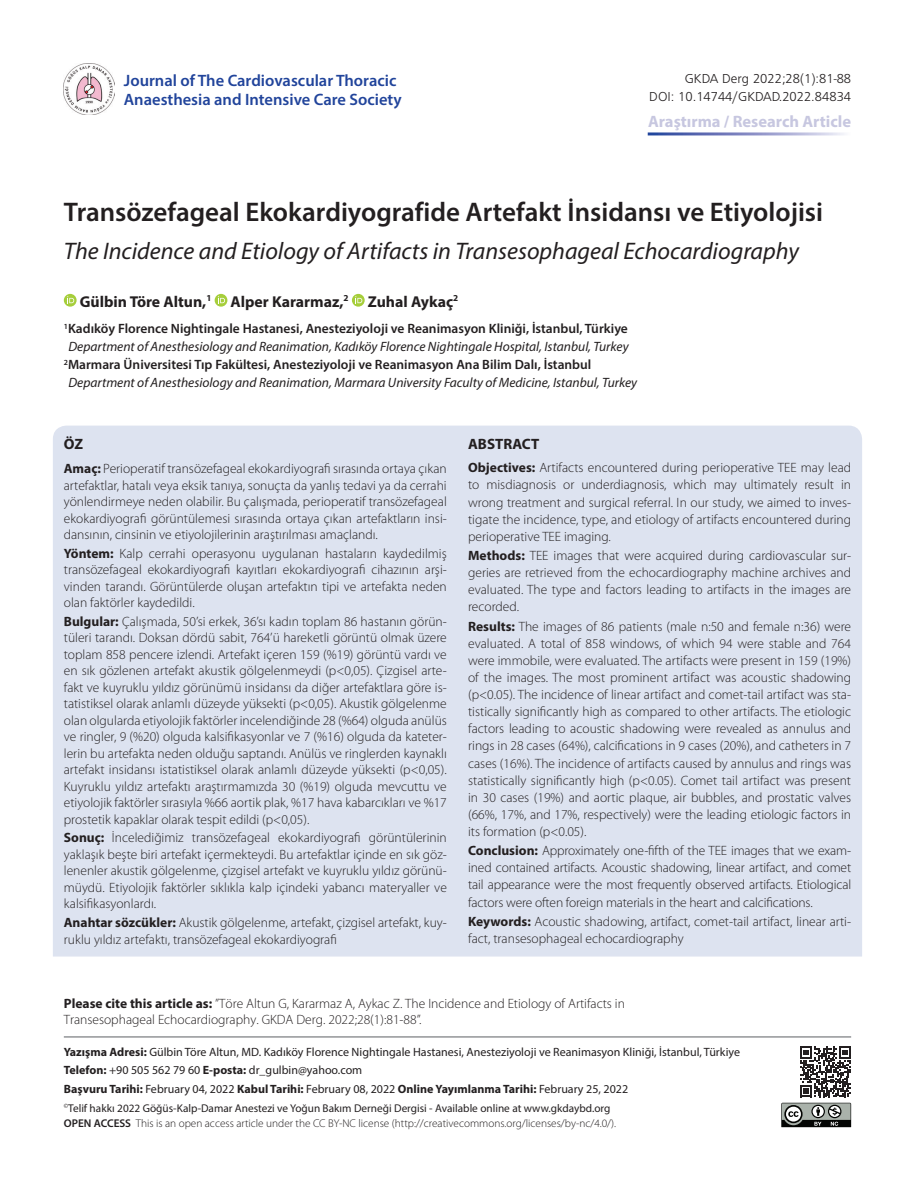
<style>
.page{position:relative;width:915px;height:1191px;background:#fff}
.page>*{position:absolute;margin:0;border:0;box-sizing:border-box;transform-origin:0 0}
.ana_baslik{font:600 27px "Myriad Pro";color:#231f20}
.ana_baslik-2{font:italic 24px "Myriad Pro";color:#231f20}
.ana_baslik-3{font:600 16.5px/19.5px "Myriad Pro";color:#21449b}
.ana_baslik-4{font:700 16.5px "Myriad Pro";color:#c7c7e0}
.yazar_adları{font:700 15.75px "Myriad Pro";color:#231f20}
.ozet_baslik{font:700 15px "Myriad Pro";color:#231f20}
.ozet{font:300 13.5px/16.5px "Myriad Pro";color:#231f20;text-align:justify}
.kurumlar{font:italic 13.5px "Myriad Pro";color:#231f20}
.kurumlar-2{font:600 13.5px "Myriad Pro";color:#231f20}
.doi{font:13.5px "Frugal Normal Tr";color:#231f20}
.info{font:12px "Myriad Pro";color:#231f20}
.info-2{font:700 12px "Myriad Pro";color:#231f20}
.t1{font:300 11.25px "Myriad Pro";color:#231f20}
.t2{font:11.25px "Myriad Pro";color:#231f20}
.s1{font-weight:700}
.s2{font-weight:400}
.s3{font-weight:600}
</style>
<div class="page">
<div style="left:53px;top:425px;width:809px;height:532px;background:#dde3f0"></div>
<svg style="left:64px;top:294px;width:13px;height:13px"></svg>
<svg style="left:67px;top:296px;width:7px;height:7px"></svg>
<svg style="left:214px;top:294px;width:13px;height:13px"></svg>
<svg style="left:218px;top:296px;width:7px;height:7px"></svg>
<svg style="left:352px;top:294px;width:12px;height:13px"></svg>
<svg style="left:355px;top:296px;width:7px;height:7px"></svg>
<hr style="left:64px;top:1036px;width:786px;height:1px;background:#939598">
<img style="left:64px;top:64px;width:51px;height:51px">
<svg style="left:781px;top:1046px;width:71px;height:82px"></svg>
<p class="ana_baslik-3" style="left:124px;top:70px;width:279px">Journal of The Cardiovascular Thoracic<br>Anaesthesia and Intensive Care Society</p>
<p class="doi" style="left:684px;top:71px;width:168px">GKDA Derg 2022;28(1):81-88</p>
<p class="doi" style="left:649px;top:89px;width:203px">DOI: 10.14744/GKDAD.2022.84834</p>
<p class="ana_baslik-4" style="left:648px;top:111px;width:204px">Araştırma / Research Article</p>
<p class="ana_baslik" style="left:64px;top:195px;width:760px">Transözefageal Ekokardiyografide Artefakt İnsidansı ve Etiyolojisi</p>
<p class="ana_baslik-2" style="left:64px;top:236px;width:736px">The Incidence and Etiology of Artifacts in Transesophageal Echocardiography</p>
<p class="yazar_adları" style="left:80px;top:291px;width:380px">Gülbin Töre Altun,<sup>1</sup> Alper Kararmaz,<sup>2</sup> Zuhal Aykaç<sup>2</sup></p>
<p class="kurumlar-2" style="left:64px;top:320px;width:565px"><sup>1</sup>Kadıköy Florence Nightingale Hastanesi, Anesteziyoloji ve Reanimasyon Kliniği, İstanbul, Türkiye</p>
<p class="kurumlar" style="left:68px;top:338px;width:561px">Department of Anesthesiology and Reanimation, Kadıköy Florence Nightingale Hospital, Istanbul, Turkey</p>
<p class="kurumlar-2" style="left:64px;top:356px;width:529px"><sup>2</sup>Marmara Üniversitesi Tıp Fakültesi, Anesteziyoloji ve Reanimasyon Ana Bilim Dalı, İstanbul</p>
<p class="kurumlar" style="left:68px;top:374px;width:570px">Department of Anesthesiology and Reanimation, Marmara University Faculty of Medicine, Istanbul, Turkey</p>
<p class="ozet_baslik" style="left:64px;top:434px;width:21px">ÖZ</p>
<p class="ozet_baslik" style="left:468px;top:434px;width:73px">ABSTRACT</p>
<p class="ozet" style="left:64px;top:460px;width:384px"><span class="s1">Amaç:</span> Perioperatif transözefageal ekokardiyografi sırasında ortaya çıkan artefaktlar, hatalı veya eksik tanıya, sonuçta da yanlış tedavi ya da cerrahi yönlendirmeye neden olabilir. Bu çalışmada, perioperatif transözefageal ekokardiyografi görüntülemesi sırasında ortaya çıkan artefaktların insi&shy;dansının, cinsinin ve etiyolojilerinin araştırılması amaçlandı.</p>
<p class="ozet" style="left:64px;top:545px;width:384px"><span class="s1">Yöntem:</span> Kalp cerrahi operasyonu uygulanan hastaların kaydedilmiş transözefageal ekokardiyografi kayıtları ekokardiyografi cihazının arşi&shy;vinden tarandı. Görüntülerde oluşan artefaktın tipi ve artefakta neden olan faktörler kaydedildi.</p>
<p class="ozet" style="left:64px;top:613px;width:384px"><span class="s1">Bulgular:</span> Çalışmada, 50’si erkek, 36’sı kadın toplam 86 hastanın görün&shy;tüleri tarandı. Doksan dördü sabit, 764’ü hareketli görüntü olmak üzere toplam 858 pencere izlendi. Artefakt içeren 159 (%19) görüntü vardı ve en sık gözlenen artefakt akustik gölgelenmeydi (p&lt;0,05). Çizgisel arte&shy;fakt ve kuyruklu yıldız görünümü insidansı da diğer artefaktlara göre is&shy;tatistiksel olarak anlamlı düzeyde yüksekti (p&lt;0,05). Akustik gölgelenme olan olgularda etiyolojik faktörler incelendiğinde 28 (%64) olguda anülüs ve ringler, 9 (%20) olguda kalsifikasyonlar ve 7 (%16) olguda da kateter&shy;lerin bu artefakta neden olduğu saptandı. Anülüs ve ringlerden kaynaklı artefakt insidansı istatistiksel olarak anlamlı düzeyde yüksekti (p&lt;0,05).<br>Kuyruklu yıldız artefaktı araştırmamızda 30 (%19) olguda mevcuttu ve etiyolojik faktörler sırasıyla %66 aortik plak, %17 hava kabarcıkları ve %17 prostetik kapaklar olarak tespit edildi (p&lt;0,05).</p>
<p class="ozet" style="left:64px;top:830px;width:384px"><span class="s1">Sonuç:</span> İncelediğimiz transözefageal ekokardiyografi görüntülerinin yaklaşık beşte biri artefakt içermekteydi. Bu artefaktlar içinde en sık göz&shy;lenenler akustik gölgelenme, çizgisel artefakt ve kuyruklu yıldız görünü&shy;müydü. Etiyolojik faktörler sıklıkla kalp içindeki yabancı materyaller ve kalsifikasyonlardı.</p>
<p class="ozet" style="left:64px;top:914px;width:384px"><span class="s1">Anahtar sözcükler:</span> Akustik gölgelenme, artefakt, çizgisel artefakt, kuy&shy;ruklu yıldız artefaktı, transözefageal ekokardiyografi</p>
<p class="ozet" style="left:468px;top:459px;width:384px;line-height:17.1px"><span class="s1">Objectives:</span> Artifacts encountered during perioperative TEE may lead to misdiagnosis or underdiagnosis, which may ultimately result in wrong treatment and surgical referral. In our study, we aimed to inves&shy;tigate the incidence, type, and etiology of artifacts encountered during perioperative TEE imaging.</p>
<p class="ozet" style="left:468px;top:547px;width:384px;line-height:17.1px"><span class="s1">Methods:</span> TEE images that were acquired during cardiovascular sur&shy;geries are retrieved from the echocardiography machine archives and evaluated. The type and factors leading to artifacts in the images are recorded.</p>
<p class="ozet" style="left:468px;top:618px;width:384px;line-height:17.1px"><span class="s1">Results:</span> The images of 86 patients (male n:50 and female n:36) were evaluated. A total of 858 windows, of which 94 were stable and 764 were immobile, were evaluated. The artifacts were present in 159 (19%) of the images. The most prominent artifact was acoustic shadowing (p&lt;0.05). The incidence of linear artifact and comet-tail artifact was sta&shy;tistically significantly high as compared to other artifacts. The etiologic factors leading to acoustic shadowing were revealed as annulus and rings in 28 cases (64%), calcifications in 9 cases (20%), and catheters in 7 cases (16%). The incidence of artifacts caused by annulus and rings was statistically significantly high (p&lt;0.05). Comet tail artifact was present in 30 cases (19%) and aortic plaque, air bubbles, and prostatic valves (66%, 17%, and 17%, respectively) were the leading etiologic factors in its formation (p&lt;0.05).</p>
<p class="ozet" style="left:468px;top:842px;width:384px;line-height:17.1px"><span class="s1">Conclusion:</span> Approximately one-fifth of the TEE images that we exam&shy;ined contained artifacts. Acoustic shadowing, linear artifact, and comet tail appearance were the most frequently observed artifacts. Etiological factors were often foreign materials in the heart and calcifications.</p>
<p class="ozet" style="left:468px;top:913px;width:384px;line-height:17.1px"><span class="s1">Keywords:</span> Acoustic shadowing, artifact, comet-tail artifact, linear arti&shy;fact, transesophageal echocardiography</p>
<p class="ozet" style="left:64px;top:995px;width:562px"><span class="s1">Please cite this article as:</span> ”Töre Altun G, Kararmaz A, Aykac Z. The Incidence and Etiology of Artifacts in<br>Transesophageal Echocardiography. GKDA Derg. 2022;28(1):81-88”.</p>
<p class="info" style="left:64px;top:1044px;width:677px"><span class="s1">Yazışma Adresi:</span> Gülbin Töre Altun, MD. Kadıköy Florence Nightingale Hastanesi, Anesteziyoloji ve Reanimasyon Kliniği, İstanbul, Türkiye</p>
<p class="info" style="left:64px;top:1062px;width:300px"><span class="s1">Telefon:</span> +90 505 562 79 60 <span class="s1">E-posta:</span> dr_gulbin@yahoo.com</p>
<p class="info-2" style="left:64px;top:1081px;width:565px">Başvuru Tarihi: <span class="s2">February 04, 2022</span> Kabul Tarihi: <span class="s2">February 08, 2022</span> Online Yayımlanma Tarihi: <span class="s2">February 25, 2022</span></p>
<p class="t2" style="left:64px;top:1100px;width:548px"><sup>©</sup>Telif hakkı 2022 Göğüs-Kalp-Damar Anestezi ve Yoğun Bakım Derneği Dergisi - Available online at www.gkdaybd.org</p>
<p class="t1" style="left:64px;top:1117px;width:553px"><span class="s3">OPEN ACCESS</span> This is an open access article under the CC BY-NC license (http://creativecommons.org/licenses/by-nc/4.0/).</p>
</div>
